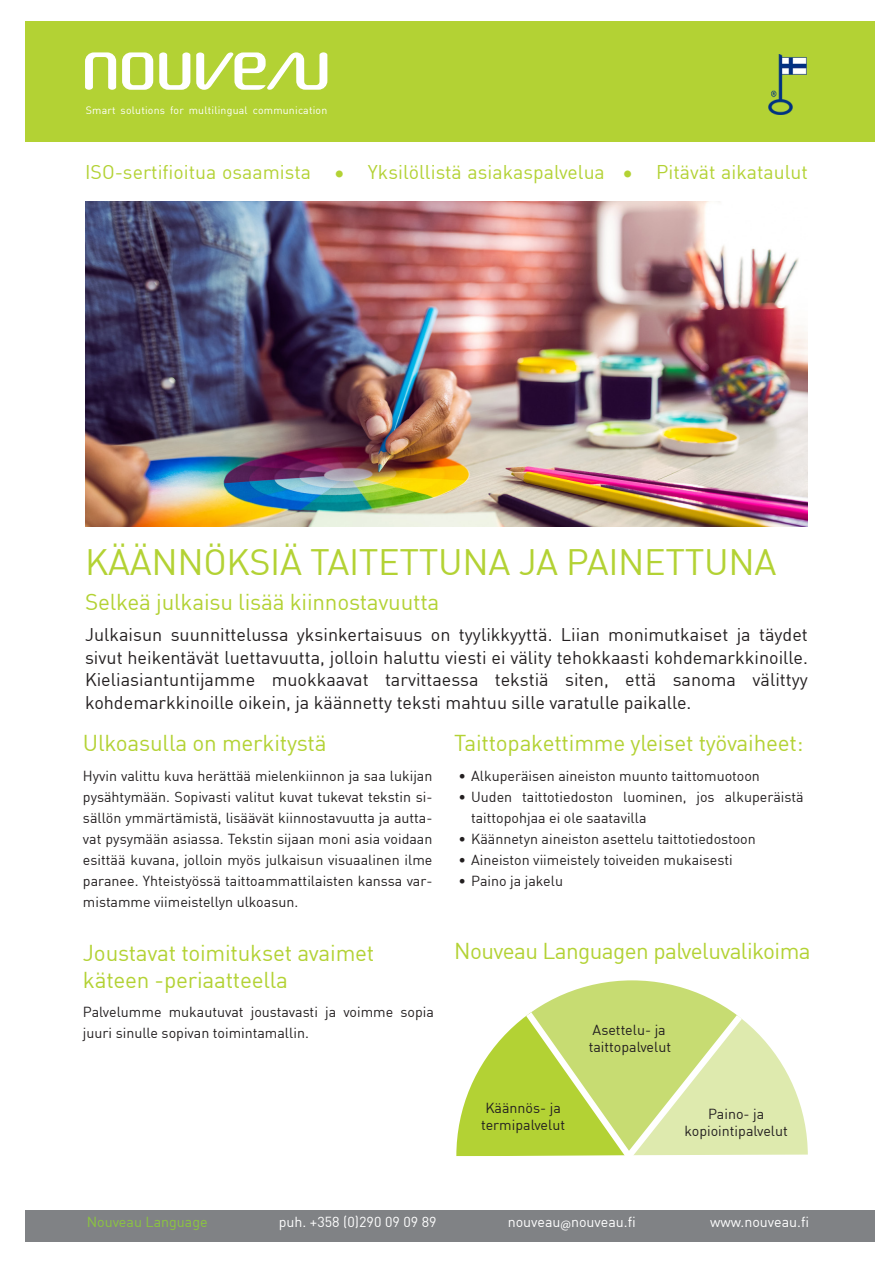
<style>
.page{position:relative;width:893px;height:1263px;background:#fff}
.page>*{position:absolute;margin:0;border:0;box-sizing:border-box;transform-origin:0 0}
.väliotsikot{font:36px "DIN";letter-spacing:-.01em;color:#b3d234}
.väliotsikot-2{font:22.5px/27px "DIN";letter-spacing:-.01em;color:#b3d234}
.t1{font:19.5px "DIN";color:#b3d234}
.esittely{font:18px/22.5px "DIN";color:#231f20;text-align:justify}
.leipis_fi{font:14.25px/21px "DIN";color:#231f20}
.piirakkaan{font:14.25px/17.1px "DIN";color:#231f20}
.t2{font:14.25px "DIN";color:#fff}
.t3{font:14.25px "DIN";color:#8bc63e}
.t4{font:10.5px "DIN";letter-spacing:.02em;color:#fff}
.s1{font-size:21px}
.s2{font-family:"Myriad Pro"}
</style>
<div class="page">
<div style="left:26px;top:1210px;width:849px;height:32px;background:#808285"></div>
<div style="left:26px;top:21px;width:849px;height:120px;background:#b3d234"></div>
<img style="left:85px;top:202px;width:722px;height:324px">
<svg style="left:456px;top:980px;width:352px;height:176px"></svg>
<svg style="left:159px;top:52px;width:31px;height:38px"></svg>
<svg style="left:85px;top:52px;width:31px;height:38px"></svg>
<svg style="left:122px;top:52px;width:31px;height:38px"></svg>
<svg style="left:196px;top:52px;width:131px;height:38px"></svg>
<img style="left:768px;top:54px;width:39px;height:60px">
<p class="t4" style="left:86px;top:104px;width:243px">Smart solutions for multilingual communication</p>
<p class="t1" style="left:85px;top:160px;width:724px">ISO-sertifioitua osaamista <span class="s1">•</span> Yksilöllistä asiakaspalvelua <span class="s1">•</span> Pitävät aikataulut</p>
<p class="väliotsikot" style="left:85px;top:539px;width:693px">KÄÄNNÖKSIÄ TAITETTUNA JA PAINETTUNA</p>
<p class="väliotsikot-2" style="left:85px;top:588px;width:356px">Selkeä julkaisu lisää kiinnostavuutta</p>
<p class="esittely" style="left:85px;top:623px;width:724px">Julkaisun suunnittelussa yksinkertaisuus on tyylikkyyttä. Liian monimutkaiset ja täydet sivut heikentävät luettavuutta, jolloin haluttu viesti ei välity tehokkaasti kohdemarkkinoille.<br>Kieliasiantuntijamme muokkaavat tarvittaessa tekstiä siten, että sanoma välittyy kohdemarkkinoille oikein, ja käännetty teksti mahtuu sille varatulle paikalle.</p>
<p class="väliotsikot-2" style="left:454px;top:729px;width:351px">Taittopakettimme yleiset työvaiheet:</p>
<p class="leipis_fi" style="left:458px;top:765px;width:303px">• Alkuperäisen aineiston muunto taittomuotoon</p>
<p class="leipis_fi" style="left:471px;top:786px;width:334px;text-indent:-13px">• Uuden taittotiedoston luominen, jos alkuperäistä taittopohjaa ei ole saatavilla</p>
<p class="leipis_fi" style="left:458px;top:828px;width:299px">• Käännetyn aineiston asettelu taittotiedostoon</p>
<p class="leipis_fi" style="left:458px;top:849px;width:276px">• Aineiston viimeistely toiveiden mukaisesti</p>
<p class="leipis_fi" style="left:458px;top:870px;width:106px">• Paino ja jakelu</p>
<p class="väliotsikot-2" style="left:83px;top:729px;width:245px">Ulkoasulla on merkitystä</p>
<p class="leipis_fi" style="left:83px;top:765px;width:351px;text-align:justify">Hyvin valittu kuva herättää mielenkiinnon ja saa lukijan pysähtymään. Sopivasti valitut kuvat tukevat tekstin si&shy;sällön ymmärtämistä, lisäävät kiinnostavuutta ja autta&shy;vat pysymään asiassa. Tekstin sijaan moni asia voidaan esittää kuvana, jolloin myös julkaisun visuaalinen ilme paranee. Yhteistyössä taittoammattilaisten kanssa var&shy;mistamme viimeistellyn ulkoasun.</p>
<p class="väliotsikot-2" style="left:83px;top:938px;width:293px">Joustavat toimitukset avaimet käteen -periaatteella</p>
<p class="leipis_fi" style="left:83px;top:1001px;width:353px">Palvelumme mukautuvat joustavasti ja voimme sopia juuri sinulle sopivan toimintamallin.</p>
<p class="väliotsikot-2" style="left:454px;top:937px;width:358px">Nouveau Languagen palveluvalikoima</p>
<p class="piirakkaan" style="left:589px;top:1021px;width:84px">Asettelu- ja taittopalvelut</p>
<p class="piirakkaan" style="left:481px;top:1099px;width:85px">Käännös- ja termipalvelut</p>
<p class="piirakkaan" style="left:684px;top:1105px;width:105px;text-align:center">Paino- ja kopiointipalvelut</p>
<p class="t3" style="left:87px;top:1213px;width:123px">Nouveau Language</p>
<p class="t2" style="left:279px;top:1213px;width:160px">puh. +358 (0)290 09 09 89</p>
<p class="t2" style="left:508px;top:1213px;width:130px">nouveau<span class="s2">@</span>nouveau.fi</p>
<p class="t2" style="left:710px;top:1213px;width:100px">www.nouveau.fi</p>
</div>
